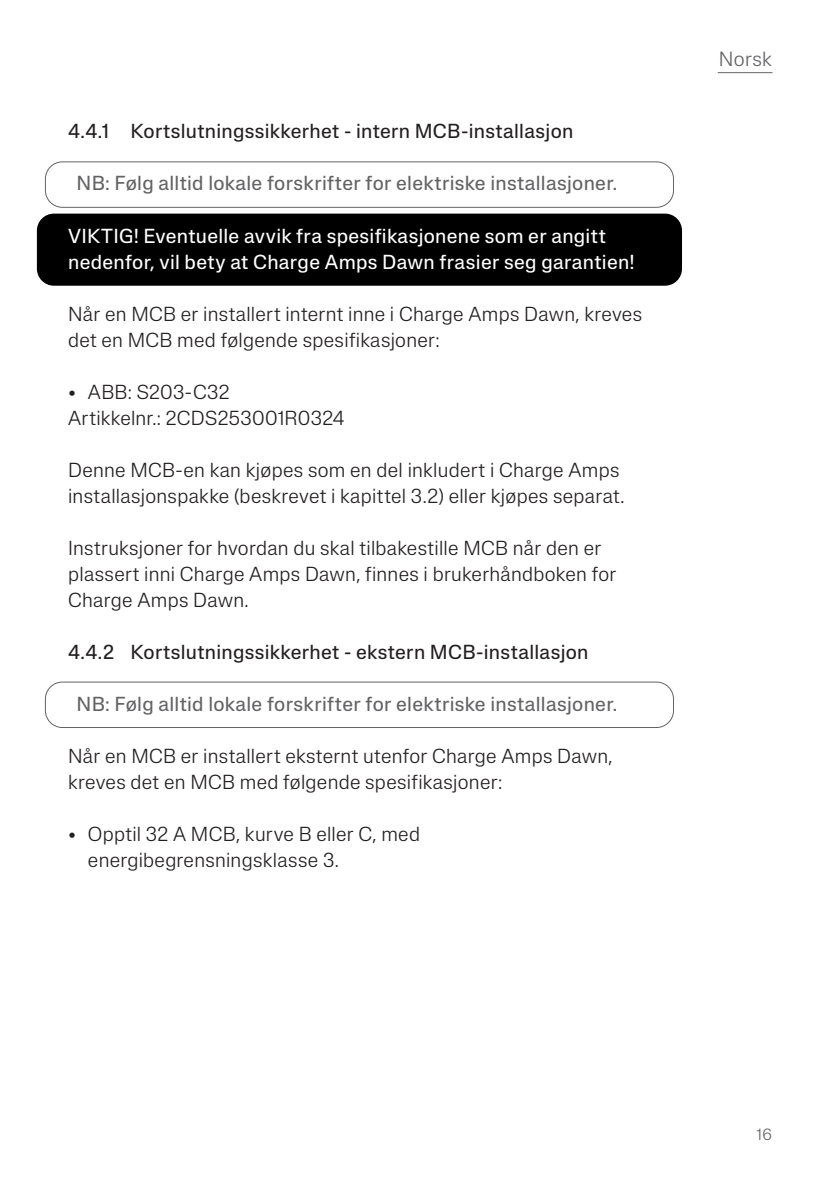
<style>
.page{position:relative;width:840px;height:1191px;background:#fff}
.page>*{position:absolute;margin:0;border:0;box-sizing:border-box;transform-origin:0 0}
.t1{font:300 20.2px "Lateral Standard";letter-spacing:.015em;color:#636366}
.Body_10_13{font:300 20px/26px "Lateral Standard";letter-spacing:.015em;color:#231f20}
.Warning_secondary{font:20px "Lateral Standard";letter-spacing:.015em;color:#636366}
.Warning_primary{font:20px/26px "Lateral Standard";letter-spacing:.015em;color:#fff}
.t2{font:20px "Lateral Standard";letter-spacing:.015em;color:#231f20}
.t3{font:300 16px "Lateral Standard";color:#636366}
</style>
<div class="page">
<hr style="left:717px;top:72px;width:55px;height:1px;background:#636366">
<div style="left:45px;top:162px;width:628px;height:46px;border:1px solid #636366;border-radius:17px"></div>
<div style="left:37px;top:214px;width:644px;height:72px;background:#000;border-radius:17px"></div>
<div style="left:45px;top:682px;width:628px;height:46px;border:1px solid #636366;border-radius:17px"></div>
<p class="t2" style="left:68px;top:120px;width:506px">4.4.1 Kortslutningssikkerhet - intern MCB-installasjon</p>
<p class="Warning_secondary" style="left:77px;top:172px;width:542px">NB: Følg alltid lokale forskrifter for elektriske installasjoner.</p>
<p class="Warning_primary" style="left:68px;top:222px;width:567px">VIKTIG! Eventuelle avvik fra spesifikasjonene som er angitt nedenfor, vil bety at Charge Amps Dawn frasier seg garantien!</p>
<p class="Body_10_13" style="left:68px;top:300px;width:575px">Når en MCB er installert internt inne i Charge Amps Dawn, kreves det en MCB med følgende spesifikasjoner:</p>
<p class="Body_10_13" style="left:68px;top:378px;width:163px">• ABB: S203-C32</p>
<p class="Body_10_13" style="left:68px;top:404px;width:278px">Artikkelnr.: 2CDS253001R0324</p>
<p class="Body_10_13" style="left:68px;top:456px;width:557px">Denne MCB-en kan kjøpes som en del inkludert i Charge Amps installasjonspakke (beskrevet i kapittel 3.2) eller kjøpes separat.</p>
<p class="Body_10_13" style="left:68px;top:534px;width:549px">Instruksjoner for hvordan du skal tilbakestille MCB når den er plassert inni Charge Amps Dawn, finnes i brukerhåndboken for<br>Charge Amps Dawn.</p>
<p class="t2" style="left:68px;top:640px;width:521px">4.4.2 Kortslutningssikkerhet - ekstern MCB-installasjon</p>
<p class="Warning_secondary" style="left:77px;top:692px;width:542px">NB: Følg alltid lokale forskrifter for elektriske installasjoner.</p>
<p class="Body_10_13" style="left:68px;top:742px;width:545px">Når en MCB er installert eksternt utenfor Charge Amps Dawn, kreves det en MCB med følgende spesifikasjoner:</p>
<p class="Body_10_13" style="left:88px;top:820px;width:333px;text-indent:-20px">• Opptil 32 A MCB, kurve B eller C, med energibegrensningsklasse 3.</p>
<p class="t1" style="left:718px;top:48px;width:54px">Norsk</p>
<p class="t3" style="left:756px;top:1125px;width:16px">16</p>
</div>
